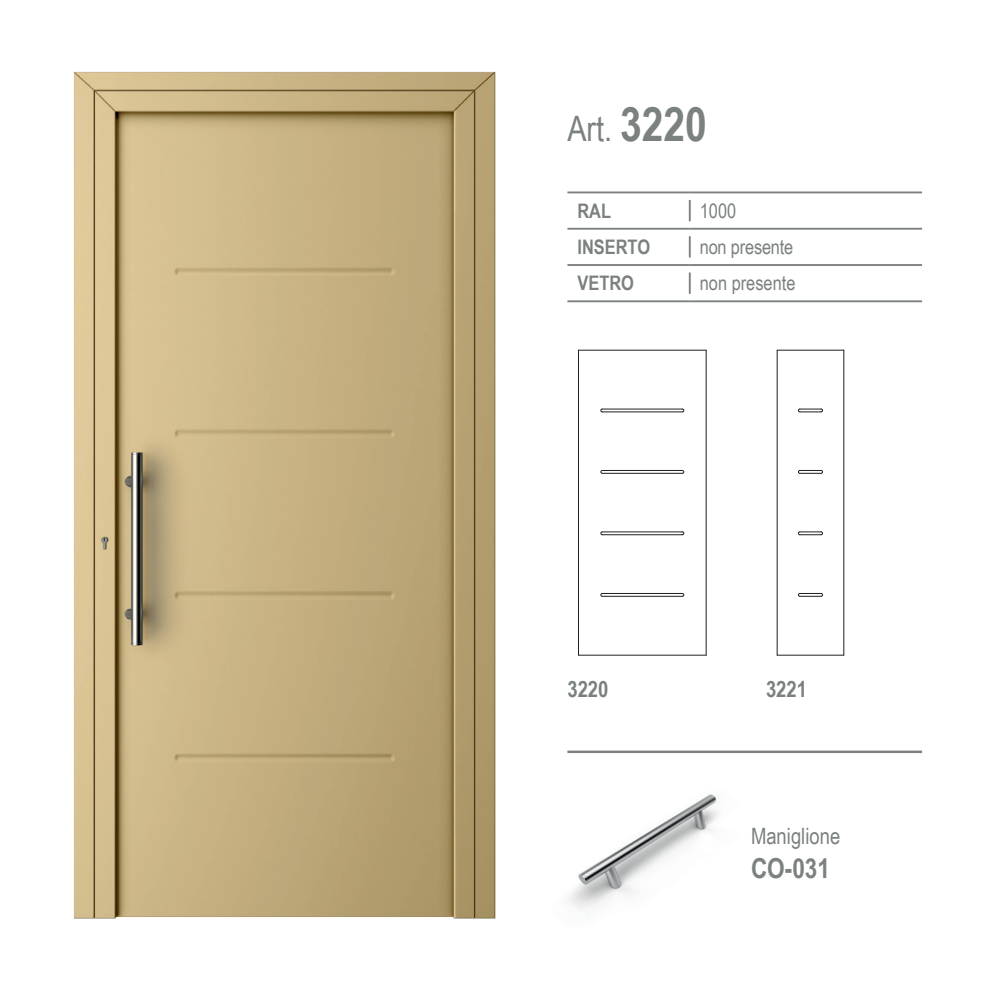
<style>
.page{position:relative;width:993px;height:993px;background:#fff}
.page>*{position:absolute;margin:0;border:0;box-sizing:border-box;transform-origin:0 0}
.t1{font:35px "Arial Narrow";color:#7b8080}
.t2{font:700 27.5px "Arial Narrow";color:#7b8080}
.t3{font:22.5px "Arial Narrow";color:#7b8080}
.t4{font:700 22.5px "Arial Narrow";color:#7b8080}
.t5{font:20px "Arial Narrow";color:#7b8080}
.t6{font:700 20px "Arial Narrow";color:#7b8080}
.s1{font-weight:700;font-size:47.5px}
</style>
<div class="page">
<img style="left:568px;top:794px;width:151px;height:116px">
<img style="left:74px;top:71px;width:422px;height:848px">
<hr style="left:688px;top:200px;width:2px;height:21px;background:#7b8080">
<hr style="left:567px;top:228px;width:122px;height:1px;background:#7b8080">
<hr style="left:689px;top:228px;width:232px;height:1px;background:#7b8080">
<hr style="left:688px;top:236px;width:2px;height:21px;background:#7b8080">
<hr style="left:567px;top:264px;width:122px;height:2px;background:#7b8080">
<hr style="left:689px;top:264px;width:232px;height:2px;background:#7b8080">
<hr style="left:688px;top:272px;width:2px;height:22px;background:#7b8080">
<hr style="left:567px;top:300px;width:122px;height:2px;background:#7b8080">
<hr style="left:689px;top:300px;width:232px;height:2px;background:#7b8080">
<hr style="left:567px;top:191px;width:122px;height:2px;background:#7b8080">
<hr style="left:689px;top:191px;width:232px;height:2px;background:#7b8080">
<hr style="left:567px;top:750px;width:354px;height:2px;background:#7b8080">
<hr style="left:578px;top:654px;width:128px;height:1px;background:#231f20">
<hr style="left:578px;top:350px;width:1px;height:305px;background:#231f20">
<hr style="left:705px;top:350px;width:1px;height:305px;background:#231f20">
<hr style="left:578px;top:349px;width:128px;height:1px;background:#231f20">
<hr style="left:602px;top:408px;width:80px;height:1px;background:#231f20">
<hr style="left:602px;top:411px;width:80px;height:1px;background:#231f20">
<hr style="left:602px;top:470px;width:80px;height:1px;background:#231f20">
<hr style="left:602px;top:472px;width:80px;height:1px;background:#231f20">
<hr style="left:602px;top:531px;width:80px;height:1px;background:#231f20">
<hr style="left:602px;top:534px;width:80px;height:1px;background:#231f20">
<hr style="left:602px;top:593px;width:80px;height:1px;background:#231f20">
<hr style="left:602px;top:595px;width:80px;height:1px;background:#231f20">
<hr style="left:776px;top:654px;width:67px;height:1px;background:#231f20">
<hr style="left:776px;top:350px;width:1px;height:305px;background:#231f20">
<hr style="left:776px;top:349px;width:67px;height:1px;background:#231f20">
<hr style="left:843px;top:350px;width:1px;height:305px;background:#231f20">
<svg style="left:798px;top:408px;width:24px;height:4px"></svg>
<svg style="left:798px;top:470px;width:24px;height:3px"></svg>
<svg style="left:798px;top:531px;width:24px;height:4px"></svg>
<svg style="left:798px;top:593px;width:24px;height:3px"></svg>
<h1 class="t1" style="left:567px;top:103px;width:141px">Art. <span class="s1">3220</span></h1>
<p class="t6" style="left:577px;top:196px;width:35px">RAL</p>
<p class="t5" style="left:699px;top:196px;width:38px">1000</p>
<p class="t6" style="left:577px;top:232px;width:74px">INSERTO</p>
<p class="t5" style="left:699px;top:232px;width:95px">non presente</p>
<p class="t6" style="left:577px;top:268px;width:58px">VETRO</p>
<p class="t5" style="left:699px;top:268px;width:97px">non presente</p>
<p class="t4" style="left:567px;top:672px;width:43px">3220</p>
<p class="t4" style="left:765px;top:672px;width:43px">3221</p>
<p class="t3" style="left:750px;top:819px;width:91px">Maniglione</p>
<h2 class="t2" style="left:750px;top:846px;width:80px">CO-031</h2>
</div>
